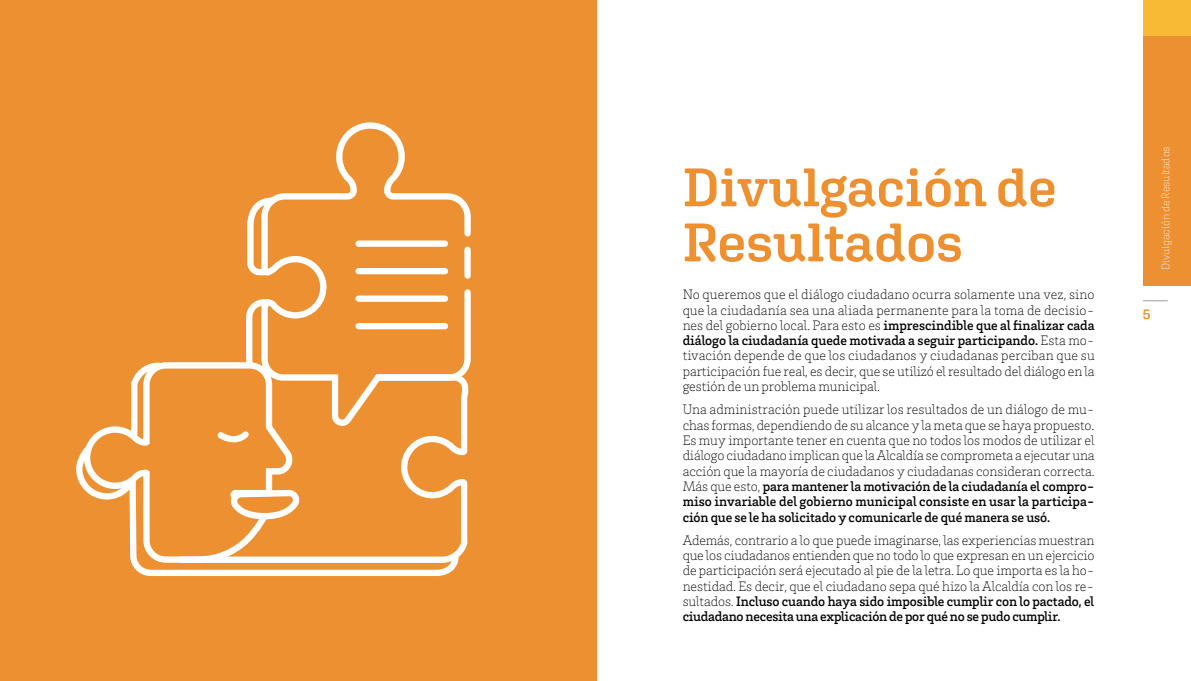
<style>
.page{position:relative;width:1191px;height:681px;background:#fff}
.page>*{position:absolute;margin:0;border:0;box-sizing:border-box;transform-origin:0 0}
.t1{font:600 54px/55px "Aglet Slab";letter-spacing:-.01em;color:#ec9031}
.t2{font:200 14px/15.3px "Brix Slab";letter-spacing:-.005em;color:#000;text-align:justify}
.t3{font:600 14px "Aglet Slab";color:#ec9031}
.t4{font:200 11px "Aglet Sans";letter-spacing:-.005em;color:#fff}
.s1{font-weight:500}
</style>
<div class="page">
<div style="left:1142px;top:0;width:49px;height:285px;background:#ec9031"></div>
<div style="left:1142px;top:0;width:49px;height:36px;background:#f8ba34"></div>
<svg style="left:1142px;top:300px;width:25px;height:1px"></svg>
<div style="left:0;top:0;width:596px;height:680px;background:#ec9031"></div>
<svg style="left:76px;top:460px;width:381px;height:116px"></svg>
<svg style="left:78px;top:122px;width:391px;height:443px"></svg>
<svg style="left:214px;top:425px;width:40px;height:19px"></svg>
<svg style="left:243px;top:194px;width:228px;height:174px"></svg>
<h1 class="t1" style="left:682px;top:158px;width:376px">Divulgación de<br>Resultados</h1>
<p class="t2" style="left:682px;top:286px;width:413px">No queremos que el diálogo ciudadano ocurra solamente una vez, sino que la ciudadanía sea una aliada permanente para la toma de decisio&shy;nes del gobierno local. Para esto es <span class="s1">imprescindible que al finalizar cada diálogo la ciudadanía quede motivada a seguir participando.</span> Esta mo&shy;tivación depende de que los ciudadanos y ciudadanas perciban que su participación fue real, es decir, que se utilizó el resultado del diálogo en la gestión de un problema municipal.</p>
<p class="t2" style="left:682px;top:401px;width:413px">Una administración puede utilizar los resultados de un diálogo de mu&shy;chas formas, dependiendo de su alcance y la meta que se haya propuesto.<br>Es muy importante tener en cuenta que no todos los modos de utilizar el diálogo ciudadano implican que la Alcaldía se comprometa a ejecutar una acción que la mayoría de ciudadanos y ciudadanas consideran correcta.<br>Más que esto, <span class="s1">para mantener la motivación de la ciudadanía el compro&shy;miso invariable del gobierno municipal consiste en usar la participa&shy;ción que se le ha solicitado y comunicarle de qué manera se usó.</span></p>
<p class="t2" style="left:682px;top:531px;width:413px">Además, contrario a lo que puede imaginarse, las experiencias muestran que los ciudadanos entienden que no todo lo que expresan en un ejercicio de participación será ejecutado al pie de la letra. Lo que importa es la ho&shy;nestidad. Es decir, que el ciudadano sepa qué hizo la Alcaldía con los re&shy;sultados. <span class="s1">Incluso cuando haya sido imposible cumplir con lo pactado, el ciudadano necesita una explicación de por qué no se pudo cumplir.</span></p>
<p class="t4" style="left:1159px;top:270px;width:125px;rotate:-90deg">Divulgación de Resultados</p>
<p class="t3" style="left:1142px;top:305px;width:9px">5</p>
</div>
